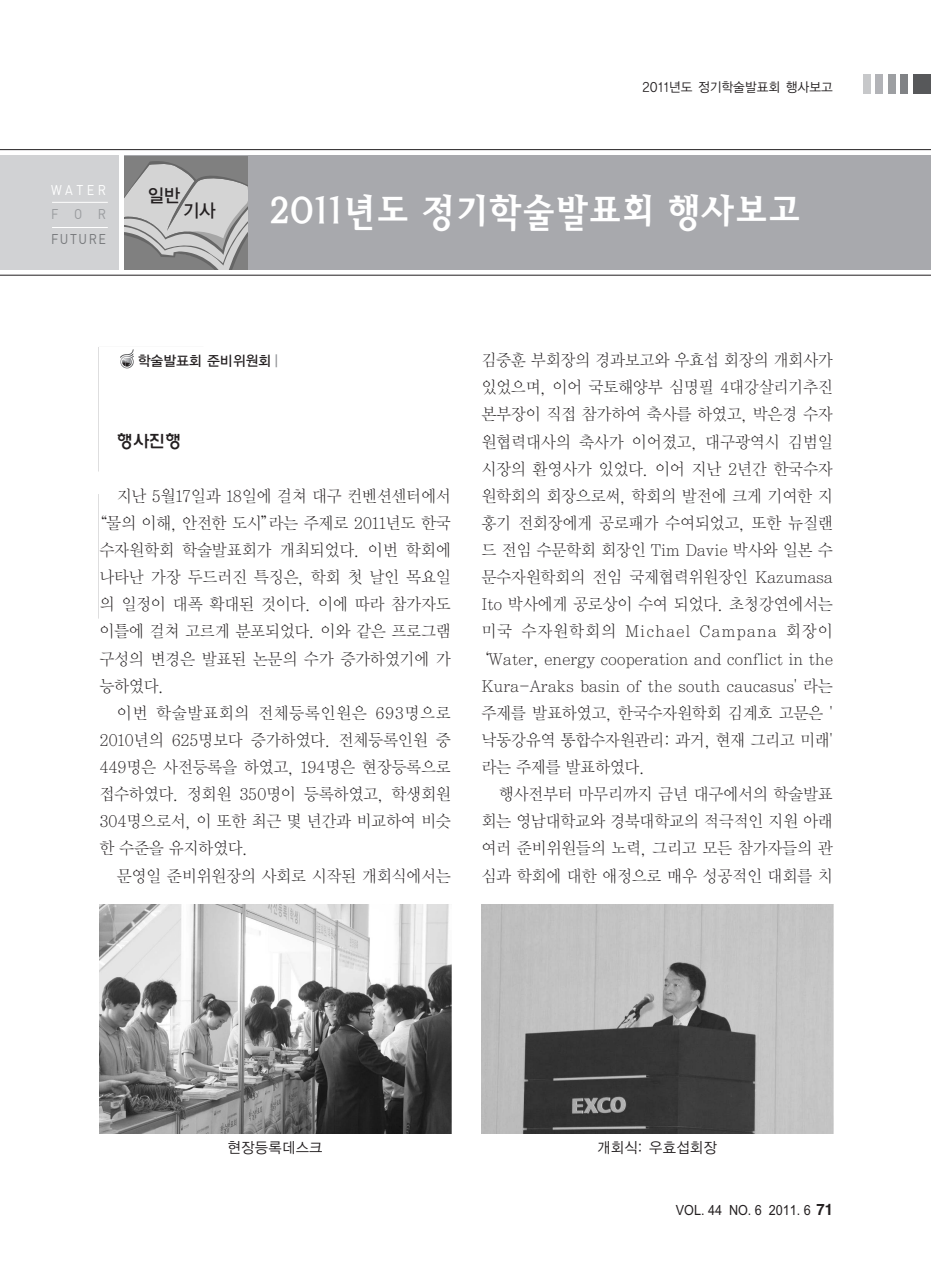
<style>
.page{position:relative;width:931px;height:1274px;background:#fff}
.page>*{position:absolute;margin:0;border:0;box-sizing:border-box;transform-origin:0 0}
.t1{font:38.5px "Bird M";letter-spacing:-.1em;color:#fff;scale:.96 1}
.t2{font:18.38px "YGO13";color:#231f20;scale:.95 1}
.t3{font:500 17.5px "HY Wul Nun";color:#231f20;scale:.95 1}
.t4{font:16.62px "Y Mj O11";letter-spacing:-.065em;color:#231f20;scale:.95 1}
.t5{font:16.62px "Y Mj O11";letter-spacing:.01em;color:#231f20;scale:.95 1}
.t6{font:16.62px "Y Mj O11";letter-spacing:-.01em;color:#231f20;scale:.95 1}
.t7{font:14.88px "YGO12";letter-spacing:-.035em;color:#231f20;scale:.95 1}
.t8{font:14px "Arial";color:#231f20;scale:.9 1}
.t9{font:14px "YGO13";letter-spacing:-.075em;color:#231f20}
.t10{font:14px "DIN";letter-spacing:.12em;color:#76787b;scale:.9 1}
.t11{font:14px "DIN";letter-spacing:.275em;color:#fff;scale:.9 1}
.t12{font:14px "DIN";color:#999b9e;scale:.9 1}
.t13{font:13.12px "YGO12";letter-spacing:-.055em;color:#231f20;scale:.95 1}
.s1{font-family:"J Cbg K";color:#939598}
.s2{font-family:"Helvetica";font-weight:700;font-size:15.75px}
</style>
<div class="page">
<div style="left:124px;top:156px;width:807px;height:114px;background:#a8a9ad"></div>
<svg style="left:125px;top:158px;width:123px;height:112px;background:#b0b0b0"></svg>
<div style="left:0;top:156px;width:119px;height:114px;background:#d1d2d4"></div>
<hr style="left:0;top:149px;width:931px;height:1px;background:#231f20">
<hr style="left:0;top:275px;width:931px;height:1px;background:#231f20">
<hr style="left:52px;top:202px;width:56px;height:1px;background:#fff">
<hr style="left:52px;top:227px;width:56px;height:1px;background:#fff">
<div style="left:913px;top:74px;width:18px;height:20px;background:#57585a"></div>
<div style="left:901px;top:74px;width:7px;height:20px;background:#808285"></div>
<div style="left:888px;top:74px;width:8px;height:20px;background:#9d9fa2"></div>
<div style="left:876px;top:74px;width:7px;height:20px;background:#b2b3b7"></div>
<div style="left:863px;top:74px;width:8px;height:20px;background:#c7c8ca"></div>
<img style="left:99px;top:904px;width:352px;height:229px">
<img style="left:481px;top:904px;width:352px;height:229px">
<svg style="left:120px;top:349px;width:14px;height:19px"></svg>
<p class="t11" style="left:51px;top:185px;width:63px">WATER</p>
<p class="t2" style="left:147px;top:187px;width:37px">일반</p>
<p class="t12" style="left:51px;top:209px;width:63px">FOR</p>
<p class="t10" style="left:51px;top:234px;width:63px">FUTURE</p>
<p class="t2" style="left:183px;top:202px;width:37px">기사</p>
<p class="t13" style="left:642px;top:81px;width:203px">2011년도 정기학술발표회 행사보고</p>
<h1 class="t1" style="left:267px;top:195px;width:560px">2011년도 정기학술발표회 행사보고</h1>
<p class="t9" style="left:138px;top:355px;width:146px">학술발표회 준비위원회<span class="s1">｜</span></p>
<p class="t3" style="left:116px;top:433px;width:70px">행사진행</p>
<p class="t4" style="left:116px;top:488px;width:354px">지난 5월17일과 18일에 걸쳐 대구 컨벤션센터에서</p>
<p class="t4" style="left:91px;top:515px;width:381px">“물의 이해, 안전한 도시”라는 주제로 2011년도 한국</p>
<p class="t4" style="left:99px;top:543px;width:372px">수자원학회 학술발표회가 개최되었다. 이번 학회에</p>
<p class="t4" style="left:99px;top:570px;width:372px">나타난 가장 두드러진 특징은, 학회 첫 날인 목요일</p>
<p class="t4" style="left:99px;top:597px;width:372px">의 일정이 대폭 확대된 것이다. 이에 따라 참가자도</p>
<p class="t4" style="left:99px;top:624px;width:372px">이틀에 걸쳐 고르게 분포되었다. 이와 같은 프로그램</p>
<p class="t4" style="left:99px;top:651px;width:372px">구성의 변경은 발표된 논문의 수가 증가하였기에 가</p>
<p class="t4" style="left:99px;top:678px;width:70px">능하였다.</p>
<p class="t6" style="left:116px;top:705px;width:354px">이번 학술발표회의 전체등록인원은 693명으로</p>
<p class="t4" style="left:99px;top:732px;width:372px">2010년의 625명보다 증가하였다. 전체등록인원 중</p>
<p class="t4" style="left:99px;top:760px;width:372px">449명은 사전등록을 하였고, 194명은 현장등록으로</p>
<p class="t4" style="left:99px;top:787px;width:372px">접수하였다. 정회원 350명이 등록하였고, 학생회원</p>
<p class="t4" style="left:99px;top:814px;width:372px">304명으로서, 이 또한 최근 몇 년간과 비교하여 비슷</p>
<p class="t4" style="left:99px;top:841px;width:159px">한 수준을 유지하였다.</p>
<p class="t4" style="left:116px;top:868px;width:354px">문영일 준비위원장의 사회로 시작된 개회식에서는</p>
<p class="t4" style="left:481px;top:353px;width:372px">김중훈 부회장의 경과보고와 우효섭 회장의 개회사가</p>
<p class="t4" style="left:481px;top:380px;width:372px">있었으며, 이어 국토해양부 심명필 4대강살리기추진</p>
<p class="t4" style="left:481px;top:407px;width:372px">본부장이 직접 참가하여 축사를 하였고, 박은경 수자</p>
<p class="t4" style="left:481px;top:434px;width:372px">원협력대사의 축사가 이어졌고, 대구광역시 김범일</p>
<p class="t4" style="left:481px;top:461px;width:372px">시장의 환영사가 있었다. 이어 지난 2년간 한국수자</p>
<p class="t4" style="left:481px;top:488px;width:372px">원학회의 회장으로써, 학회의 발전에 크게 기여한 지</p>
<p class="t4" style="left:481px;top:515px;width:372px">홍기 전회장에게 공로패가 수여되었고, 또한 뉴질랜</p>
<p class="t4" style="left:481px;top:543px;width:372px">드 전임 수문학회 회장인 Tim Davie 박사와 일본 수</p>
<p class="t4" style="left:481px;top:570px;width:372px">문수자원학회의 전임 국제협력위원장인 Kazumasa</p>
<p class="t4" style="left:481px;top:597px;width:372px">Ito 박사에게 공로상이 수여 되었다. 초청강연에서는</p>
<p class="t5" style="left:481px;top:624px;width:372px">미국 수자원학회의 Michael Campana 회장이</p>
<p class="t4" style="left:473px;top:651px;width:381px">‘Water, energy cooperation and conflict in the</p>
<p class="t4" style="left:481px;top:678px;width:372px">Kura-Araks basin of the south caucasus' 라는</p>
<p class="t4" style="left:481px;top:705px;width:372px">주제를 발표하였고, 한국수자원학회 김계호 고문은 '</p>
<p class="t4" style="left:481px;top:732px;width:372px">낙동강유역 통합수자원관리: 과거, 현재 그리고 미래'</p>
<p class="t4" style="left:481px;top:760px;width:174px">라는 주제를 발표하였다.</p>
<p class="t4" style="left:498px;top:787px;width:354px">행사전부터 마무리까지 금년 대구에서의 학술발표</p>
<p class="t4" style="left:481px;top:814px;width:372px">회는 영남대학교와 경북대학교의 적극적인 지원 아래</p>
<p class="t4" style="left:481px;top:841px;width:372px">여러 준비위원들의 노력, 그리고 모든 참가자들의 관</p>
<p class="t4" style="left:481px;top:868px;width:372px">심과 학회에 대한 애정으로 매우 성공적인 대회를 치</p>
<p class="t7" style="left:227px;top:1141px;width:102px">현장등록데스크</p>
<p class="t7" style="left:597px;top:1141px;width:128px">개회식: 우효섭회장</p>
<p class="t8" style="left:676px;top:1205px;width:176px">VOL. 44 NO. 6 2011. 6 <span class="s2">71</span></p>
</div>
